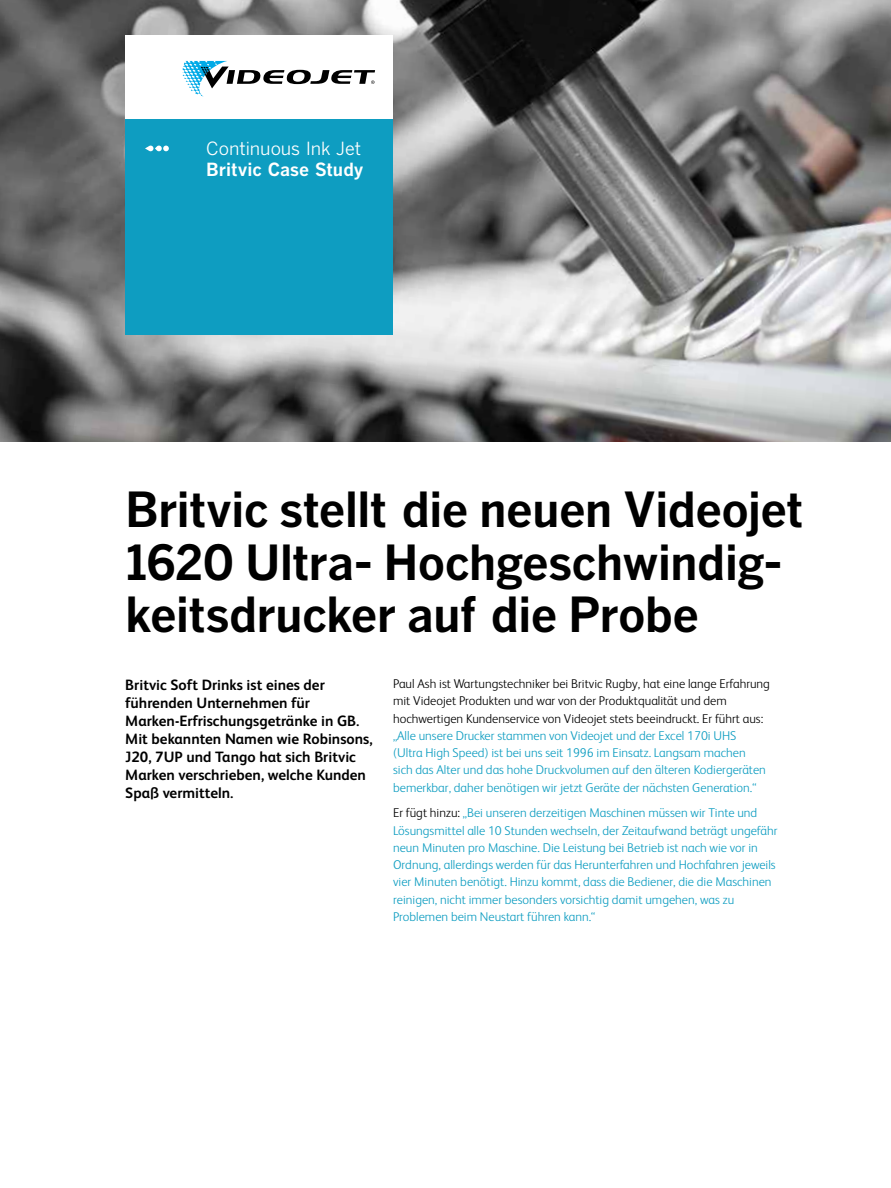
<style>
.page{position:relative;width:891px;height:1188px;background:#fff}
.page>*{position:absolute;margin:0;border:0;box-sizing:border-box;transform-origin:0 0}
.t1{font:48px/52.5px "Benton Got Bol";letter-spacing:-.02em;color:#000}
.t2{font:18px "Benton Got Reg";letter-spacing:-.005em;color:#fff}
.t3{font:18px "Benton Got Bol";letter-spacing:-.005em;color:#fff}
.t4{font:700 15px/18px "FS Albert";color:#000}
.t5{font:300 12.75px/17.2px "FS Albert";color:#0e9dc1}
.t6{font:300 12.75px/17.2px "FS Albert";color:#000}
.s1{color:#000}
</style>
<div class="page">
<img style="left:0;top:0;width:891px;height:441px">
<div style="left:125px;top:36px;width:268px;height:83px;background:#fff"></div>
<div style="left:125px;top:119px;width:268px;height:216px;background:#0e9dc1"></div>
<svg style="left:145px;top:146px;width:24px;height:5px"></svg>
<svg style="left:183px;top:61px;width:192px;height:35px"></svg>
<h2 class="t2" style="left:206px;top:137px;width:156px">Continuous Ink Jet</h2>
<h2 class="t3" style="left:206px;top:158px;width:159px">Britvic Case Study</h2>
<h1 class="t1" style="left:125px;top:482px;width:680px">Britvic stellt die neuen Videojet<br>1620 Ultra- Hochgeschwindig&shy;keitsdrucker auf die Probe</h1>
<p class="t4" style="left:125px;top:676px;width:249px">Britvic Soft Drinks ist eines der führenden Unternehmen für<br>Marken-Erfrischungsgetränke in GB.<br>Mit bekannten Namen wie Robinsons,<br>J20, 7UP und Tango hat sich Britvic<br>Marken verschrieben, welche Kunden<br>Spaß vermitteln.</p>
<p class="t6" style="left:393px;top:675px;width:378px">Paul Ash ist Wartungstechniker bei Britvic Rugby, hat eine lange Erfahrung mit Videojet Produkten und war von der Produktqualität und dem hochwertigen Kundenservice von Videojet stets beeindruckt. Er führt aus:</p>
<p class="t5" style="left:393px;top:727px;width:374px">„Alle unsere Drucker stammen von Videojet und der Excel 170i UHS (Ultra High Speed) ist bei uns seit 1996 im Einsatz. Langsam machen sich das Alter und das hohe Druckvolumen auf den älteren Kodiergeräten bemerkbar, daher benötigen wir jetzt Geräte der nächsten Generation.“</p>
<p class="t5" style="left:393px;top:804px;width:386px"><span class="s1">Er fügt hinzu:</span> „Bei unseren derzeitigen Maschinen müssen wir Tinte und Lösungsmittel alle 10 Stunden wechseln, der Zeitaufwand beträgt ungefähr neun Minuten pro Maschine. Die Leistung bei Betrieb ist nach wie vor in Ordnung, allerdings werden für das Herunterfahren und Hochfahren jeweils vier Minuten benötigt. Hinzu kommt, dass die Bediener, die die Maschinen reinigen, nicht immer besonders vorsichtig damit umgehen, was zu Problemen beim Neustart führen kann.“</p>
</div>
